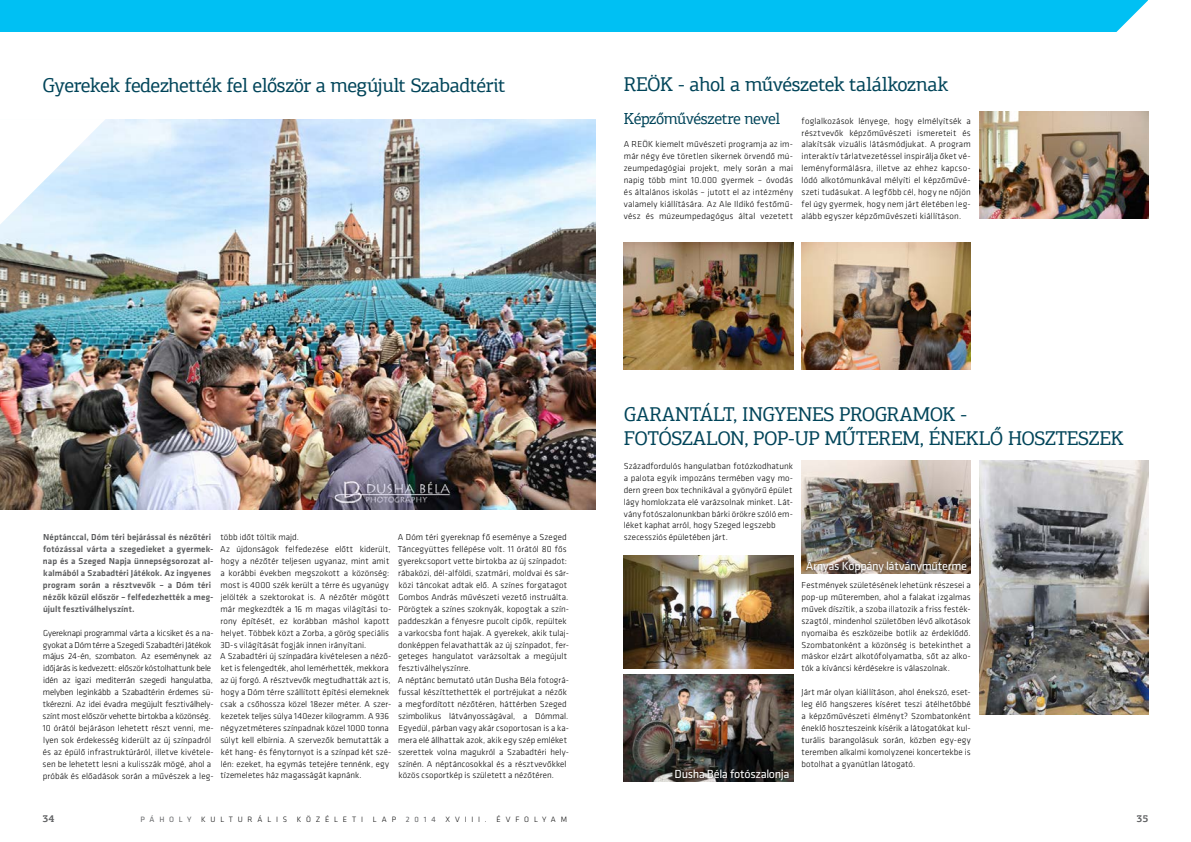
<style>
.page{position:relative;width:1191px;height:842px;background:#fff}
.page>*{position:absolute;margin:0;border:0;box-sizing:border-box;transform-origin:0 0}
.t1{font:20px/24px "PF Agora Slab Pro";letter-spacing:-.02em;color:#004459}
.t2{font:16px "PF Agora Slab Pro";letter-spacing:-.03em;color:#004459}
.t3{font:12.2px "Klavika";letter-spacing:-.025em;color:#fff}
.t4{font:700 10px "PF Agora Slab Pro";color:#636466}
.t5{font:300 9px/11.9px "Klavika";letter-spacing:.01em;color:#000}
.t6{font:500 9px/11.9px "Klavika";letter-spacing:.01em;color:#58595b}
.t7{font:300 8px "Klavika";letter-spacing:.6em;color:#000}
.s1{font-weight:400;color:#636466}
</style>
<div class="page">
<img style="left:0;top:119px;width:595px;height:391px">
<div style="left:0;top:0;width:595px;height:31px;background:#00c0f3"></div>
<svg style="left:0;top:119px;width:106px;height:106px"></svg>
<img style="left:979px;top:112px;width:169px;height:107px">
<img style="left:624px;top:243px;width:169px;height:126px">
<img style="left:801px;top:242px;width:169px;height:127px">
<img style="left:624px;top:555px;width:169px;height:113px">
<img style="left:624px;top:675px;width:169px;height:107px">
<img style="left:801px;top:460px;width:169px;height:113px">
<img style="left:979px;top:460px;width:169px;height:254px">
<div style="left:595px;top:0;width:553px;height:31px;background:#00c0f3"></div>
<svg style="left:1114px;top:0;width:34px;height:32px"></svg>
<div style="left:673px;top:767px;width:117px;height:15px;background:#000;opacity:.5"></div>
<div style="left:803px;top:558px;width:166px;height:17px;background:#000;opacity:.5"></div>
<h1 class="t1" style="left:43px;top:74px;width:464px">Gyerekek fedezhették fel először a megújult Szabadtérit</h1>
<h1 class="t1" style="left:624px;top:72px;width:326px">REÖK - ahol a művészetek találkoznak</h1>
<h2 class="t2" style="left:624px;top:108px;width:158px">Képzőművészetre nevel</h2>
<p class="t5" style="left:624px;top:139px;width:171px;text-align:justify">A REÖK kiemelt művészeti programja az im&shy;már négy éve töretlen sikernek örvendő mú&shy;zeumpedagógiai projekt, mely során a mai napig több mint 10.000 gyermek – óvodás és általános iskolás – jutott el az intézmény valamely kiállítására. Az Ale Ildikó festőmű&shy;vész és múzeumpedagógus által vezetett</p>
<p class="t5" style="left:801px;top:115px;width:171px;text-align:justify">foglalkozások lényege, hogy elmélyítsék a résztvevők képzőművészeti ismereteit és alakítsák vizuális látásmódjukat. A program interaktív tárlatvezetéssel inspirálja őket vé&shy;leményformálásra, illetve az ehhez kapcso&shy;lódó alkotómunkával mélyíti el képzőművé&shy;szeti tudásukat. A legfőbb cél, hogy ne nőjön fel úgy gyermek, hogy nem járt életében leg&shy;alább egyszer képzőművészeti kiállításon.</p>
<p class="t5" style="left:220px;top:532px;width:173px">több időt töltik majd.<br>Az újdonságok felfedezése előtt kiderült, hogy a nézőtér teljesen ugyanaz, mint amit a korábbi években megszokott a közönség: most is 4000 szék került a térre és ugyanúgy jelölték a szektorokat is. A nézőtér mögött már megkezdték a 16 m magas világítási to&shy;rony építését, ez korábban máshol kapott helyet. Többek közt a Zorba, a görög speciális 3D-s világítását fogják innen irányítani.<br>A Szabadtéri új színpadára kivételesen a néző&shy;ket is felengedték, ahol lemérhették, mekkora az új forgó. A résztvevők megtudhatták azt is, hogy a Dóm térre szállított építési elemeknek csak a csőhossza közel 18ezer méter. A szer&shy;kezetek teljes súlya 140ezer kilogramm. A 936 négyzetméteres színpadnak közel 1000 tonna súlyt kell elbírnia. A szervezők bemutatták a két hang- és fénytornyot is a színpad két szé&shy;lén: ezeket, ha egymás tetejére tennénk, egy tízemeletes ház magasságát kapnánk.</p>
<p class="t5" style="left:398px;top:532px;width:173px">A Dóm téri gyereknap fő eseménye a Szeged Táncegyüttes fellépése volt. 11 órától 80 fős gyerekcsoport vette birtokba az új színpadot: rábaközi, dél-alföldi, szatmári, moldvai és sár&shy;közi táncokat adtak elő. A színes forgatagot Gombos András művészeti vezető instruálta.<br>Pörögtek a színes szoknyák, kopogtak a szín&shy;paddeszkán a fényesre pucolt cipők, repültek a varkocsba font hajak. A gyerekek, akik tulaj&shy;donképpen felavathatták az új színpadot, fer&shy;geteges hangulatot varázsoltak a megújult fesztiválhelyszínre.<br>A néptánc bemutató után Dusha Béla fotográ&shy;fussal készíttethették el portréjukat a nézők a megfordított nézőtéren, háttérben Szeged szimbolikus látványosságával, a Dómmal.<br>Egyedül, párban vagy akár csoportosan is a ka&shy;mera elé állhattak azok, akik egy szép emléket szerettek volna magukról a Szabadtéri hely&shy;színén. A néptáncosokkal és a résztvevőkkel közös csoportkép is született a nézőtéren.</p>
<p class="t6" style="left:43px;top:532px;width:172px">Néptánccal, Dóm téri bejárással és nézőtéri fotózással várta a szegedieket a gyermek&shy;nap és a Szeged Napja ünnepségsorozat al&shy;kalmából a Szabadtéri Játékok. Az ingyenes program során a résztvevők – a Dóm téri nézők közül először – felfedezhették a meg&shy;újult fesztiválhelyszínt.</p>
<p class="t5" style="left:43px;top:627px;width:173px">Gyereknapi programmal várta a kicsiket és a na&shy;gyokat a Dóm térre a Szegedi Szabadtéri Játékok május 24-én, szombaton. Az eseménynek az időjárás is kedvezett: először kóstolhattunk bele idén az igazi mediterrán szegedi hangulatba, melyben leginkább a Szabadtérin érdemes sü&shy;tkérezni. Az idei évadra megújult fesztiválhely&shy;színt most először vehette birtokba a közönség.<br>10 órától bejáráson lehetett részt venni, me&shy;lyen sok érdekesség kiderült az új színpadról és az épülő infrastruktúráról, illetve kivétele&shy;sen be lehetett lesni a kulisszák mögé, ahol a próbák és előadások során a művészek a leg-</p>
<h1 class="t1" style="left:624px;top:402px;width:501px">GARANTÁLT, INGYENES PROGRAMOK -<br>FOTÓSZALON, POP-UP MŰTEREM, ÉNEKLŐ HOSZTESZEK</h1>
<p class="t5" style="left:624px;top:460px;width:171px">Századfordulós hangulatban fotózkodhatunk a palota egyik impozáns termében vagy mo&shy;dern green box technikával a gyönyörű épület lágy homlokzata elé varázsolnak minket. Lát&shy;vány fotószalonunkban bárki örökre szóló em&shy;léket kaphat arról, hogy Szeged legszebb szecessziós épületében járt.</p>
<h3 class="t3" style="left:674px;top:767px;width:116px">Dusha Béla fotószalonja</h3>
<h3 class="t3" style="left:806px;top:560px;width:163px">Árnyas Koppány látványműterme</h3>
<p class="t5" style="left:801px;top:579px;width:171px;text-align:justify">Festmények születésének lehetünk részesei a pop-up műteremben, ahol a falakat izgalmas művek díszítik, a szoba illatozik a friss festék&shy;szagtól, mindenhol születőben lévő alkotások nyomaiba és eszközeibe botlik az érdeklődő.<br>Szombatonként a közönség is betekinthet a máskor elzárt alkotófolyamatba, sőt az alko&shy;tók a kíváncsi kérdésekre is válaszolnak.</p>
<p class="t5" style="left:801px;top:686px;width:171px;text-align:justify">Járt már olyan kiállításon, ahol énekszó, eset&shy;leg élő hangszeres kíséret teszi átélhetőbbé a képzőművészeti élményt? Szombatonként éneklő hoszteszeink kísérik a látogatókat kul&shy;turális barangolásuk során, közben egy-egy teremben alkalmi komolyzenei koncertekbe is botolhat a gyanútlan látogató.</p>
<p class="t4" style="left:43px;top:812px;width:13px">34</p>
<p class="t7" style="left:140px;top:815px;width:364px"><span class="s1">PÁHOLY</span> KULTURÁLIS KÖZÉLETI LAP <span class="s1">2014</span> XVIII. év</p>
<p class="t7" style="left:515px;top:815px;width:53px">folyam</p>
<p class="t4" style="left:1136px;top:812px;width:13px">35</p>
</div>
